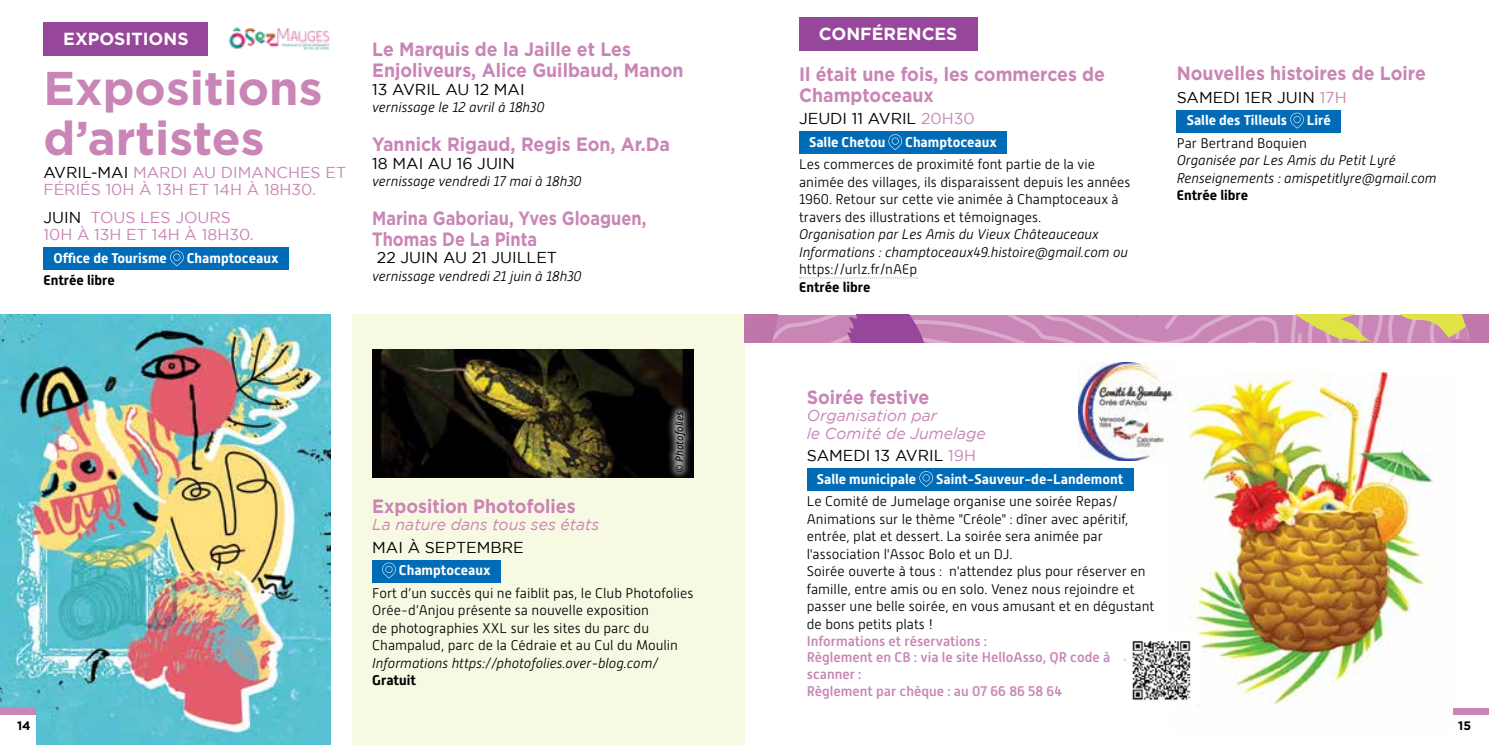
<style>
.page{position:relative;width:1489px;height:745px;background:#fff}
.page>*{position:absolute;margin:0;border:0;box-sizing:border-box;transform-origin:0 0}
.t1{font:700 47.25px/50.8px "Gotham";color:#c985b6}
.t2{font:700 19.25px/21px "Gotham";color:#c985b6;scale:.92 1}
.t3{font:700 19.25px/21px "Gotham";color:#c985b6;scale:.85 1}
.t4{font:700 17.5px "Gotham";color:#fff}
.t5{font:15.75px "Gotham";color:#000}
.t6{font:15.75px/17.5px "Gotham";color:#c985b6}
.t7{font:italic 15.75px/17.5px "Gotham";color:#c985b6}
.t8{font:300 14px/17.5px "Alwyn New";color:#000}
.t9{font:italic 300 14px/17.5px "Alwyn New";color:#000}
.t10{font:700 14px "Alwyn New";color:#fff}
.t11{font:500 14px/16.8px "Alwyn New";color:#c985b6}
.t12{font:700 14px "Alwyn New";color:#000}
.t13{font:700 12.25px "Gotham";color:#000}
.t14{font:italic 10.5px "Alwyn New";color:#000}
.s1{color:#000}
.s2{color:#c985b6}
</style>
<div class="page">
<div style="left:352px;top:314px;width:392px;height:430px;background:#f8f9e2"></div>
<img style="left:1176px;top:372px;width:258px;height:339px">
<svg style="left:744px;top:314px;width:744px;height:28px;background:#c98eae"></svg>
<img style="left:0;top:314px;width:330px;height:430px">
<div style="left:43px;top:23px;width:165px;height:33px;background:#97479b"></div>
<div style="left:43px;top:247px;width:245px;height:23px;background:#006cb7"></div>
<svg style="left:170px;top:250px;width:14px;height:16px"></svg>
<img style="left:228px;top:27px;width:102px;height:23px">
<div style="left:372px;top:559px;width:128px;height:23px;background:#006cb7"></div>
<svg style="left:382px;top:562px;width:14px;height:16px"></svg>
<img style="left:372px;top:349px;width:321px;height:128px">
<div style="left:665px;top:402px;width:28px;height:78px;background:#fff;opacity:.75"></div>
<div style="left:799px;top:18px;width:178px;height:33px;background:#97479b"></div>
<div style="left:799px;top:131px;width:207px;height:23px;background:#006cb7"></div>
<svg style="left:799px;top:277px;width:118px;height:1px"></svg>
<svg style="left:888px;top:134px;width:14px;height:16px"></svg>
<div style="left:1176px;top:109px;width:164px;height:23px;background:#006cb7"></div>
<svg style="left:1290px;top:113px;width:13px;height:15px"></svg>
<img style="left:1078px;top:362px;width:98px;height:98px">
<div style="left:806px;top:467px;width:327px;height:23px;background:#006cb7"></div>
<svg style="left:919px;top:471px;width:13px;height:15px"></svg>
<img style="left:1124px;top:635px;width:76px;height:70px">
<div style="left:0;top:710px;width:36px;height:34px;background:#fff"></div>
<div style="left:0;top:707px;width:36px;height:6px;background:#c985b6"></div>
<div style="left:1452px;top:707px;width:36px;height:6px;background:#c985b6"></div>
<p class="t4" style="left:63px;top:27px;width:127px">EXPOSITIONS</p>
<h1 class="t1" style="left:43px;top:62px;width:280px">Expositions d’artistes</h1>
<p class="t6" style="left:43px;top:163px;width:304px"><span class="s1">AVRIL-MAI</span> MARDI AU DIMANCHES ET<br>FÉRIÉS 10H À 13H ET 14H À 18H30.</p>
<p class="t6" style="left:43px;top:208px;width:212px"><span class="s1">JUIN</span> TOUS LES JOURS<br>10H À 13H ET 14H À 18H30.</p>
<p class="t10" style="left:53px;top:250px;width:115px">Office de Tourisme</p>
<p class="t10" style="left:187px;top:250px;width:93px">Champtoceaux</p>
<p class="t12" style="left:43px;top:272px;width:73px">Entrée libre</p>
<h2 class="t2" style="left:372px;top:39px;width:340px">Le Marquis de la Jaille et Les<br>Enjoliveurs, Alice Guilbaud, Manon</h2>
<p class="t5" style="left:372px;top:81px;width:154px">13 AVRIL AU 12 MAI</p>
<p class="t9" style="left:372px;top:99px;width:174px">vernissage le 12 avril à 18h30</p>
<h2 class="t2" style="left:372px;top:133px;width:325px">Yannick Rigaud, Regis Eon, Ar.Da</h2>
<p class="t5" style="left:372px;top:154px;width:144px">18 MAI AU 16 JUIN</p>
<p class="t9" style="left:372px;top:172px;width:211px">vernissage vendredi 17 mai à 18h30</p>
<h2 class="t3" style="left:372px;top:207px;width:324px">Marina Gaboriau, Yves Gloaguen,<br>Thomas De La Pinta</h2>
<p class="t5" style="left:377px;top:249px;width:182px">22 JUIN AU 21 JUILLET</p>
<p class="t9" style="left:372px;top:267px;width:211px">vernissage vendredi 21 juin à 18h30</p>
<p class="t14" style="left:673px;top:472px;width:62px;rotate:-90deg">© Photofolies</p>
<h2 class="t2" style="left:372px;top:495px;width:222px">Exposition Photofolies</h2>
<p class="t7" style="left:372px;top:515px;width:229px">La nature dans tous ses états</p>
<p class="t5" style="left:372px;top:538px;width:153px">MAI À SEPTEMBRE</p>
<p class="t10" style="left:399px;top:562px;width:93px">Champtoceaux</p>
<p class="t8" style="left:372px;top:583px;width:323px">Fort d’un succès qui ne faiblit pas, le Club Photofolies Orée-d’Anjou présente sa nouvelle exposition<br>de photographies XXL sur les sites du parc du Champalud, parc de la Cédraie et au Cul du Moulin</p>
<p class="t9" style="left:372px;top:653px;width:288px">Informations https://photofolies.over-blog.com/</p>
<p class="t12" style="left:372px;top:671px;width:45px">Gratuit</p>
<p class="t4" style="left:819px;top:22px;width:140px">CONFÉRENCES</p>
<h2 class="t2" style="left:799px;top:63px;width:334px">Il était une fois, les commerces de<br>Champtoceaux</h2>
<p class="t5" style="left:799px;top:110px;width:177px">JEUDI 11 AVRIL <span class="s2">20H30</span></p>
<p class="t10" style="left:809px;top:134px;width:78px">Salle Chetou</p>
<p class="t10" style="left:905px;top:134px;width:93px">Champtoceaux</p>
<p class="t8" style="left:799px;top:156px;width:333px">Les commerces de proximité font partie de la vie animée des villages, ils disparaissent depuis les années 1960. Retour sur cette vie animée à Champtoceaux à travers des illustrations et témoignages.</p>
<p class="t9" style="left:799px;top:226px;width:330px">Organisation par Les Amis du Vieux Châteauceaux<br>Informations : champtoceaux49.histoire@gmail.com ou</p>
<p class="t8" style="left:799px;top:261px;width:119px">https://urlz.fr/nAEp</p>
<p class="t12" style="left:799px;top:279px;width:73px">Entrée libre</p>
<h2 class="t2" style="left:1176px;top:63px;width:272px">Nouvelles histoires de Loire</h2>
<p class="t5" style="left:1176px;top:88px;width:171px">SAMEDI 1ER JUIN <span class="s2">17H</span></p>
<p class="t10" style="left:1186px;top:112px;width:102px">Salle des Tilleuls</p>
<p class="t10" style="left:1306px;top:112px;width:25px">Liré</p>
<p class="t8" style="left:1176px;top:134px;width:132px">Par Bertrand Boquien</p>
<p class="t9" style="left:1176px;top:151px;width:261px">Organisée par Les Amis du Petit Lyré<br>Renseignements : amispetitlyre@gmail.com</p>
<p class="t12" style="left:1176px;top:187px;width:73px">Entrée libre</p>
<h2 class="t2" style="left:806px;top:386px;width:135px">Soirée festive</h2>
<p class="t7" style="left:806px;top:406px;width:181px">Organisation par<br>le Comité de Jumelage</p>
<p class="t5" style="left:806px;top:446px;width:171px">SAMEDI 13 AVRIL <span class="s2">19H</span></p>
<p class="t10" style="left:816px;top:470px;width:101px">Salle municipale</p>
<p class="t10" style="left:936px;top:470px;width:189px">Saint-Sauveur-de-Landemont</p>
<p class="t8" style="left:806px;top:492px;width:349px">Le Comité de Jumelage organise une soirée Repas/ Animations sur le thème "Créole" : dîner avec apéritif, entrée, plat et dessert. La soirée sera animée par l'association l'Assoc Bolo et un DJ.<br>Soirée ouverte à tous : n'attendez plus pour réserver en famille, entre amis ou en solo. Venez nous rejoindre et passer une belle soirée, en vous amusant et en dégustant de bons petits plats !</p>
<p class="t11" style="left:806px;top:632px;width:305px">Informations et réservations :<br>Règlement en CB : via le site HelloAsso, QR code à scanner :<br>Règlement par chèque : au 07 66 86 58 64</p>
<p class="t13" style="left:17px;top:717px;width:15px">14</p>
<p class="t13" style="left:1457px;top:717px;width:14px">15</p>
</div>
